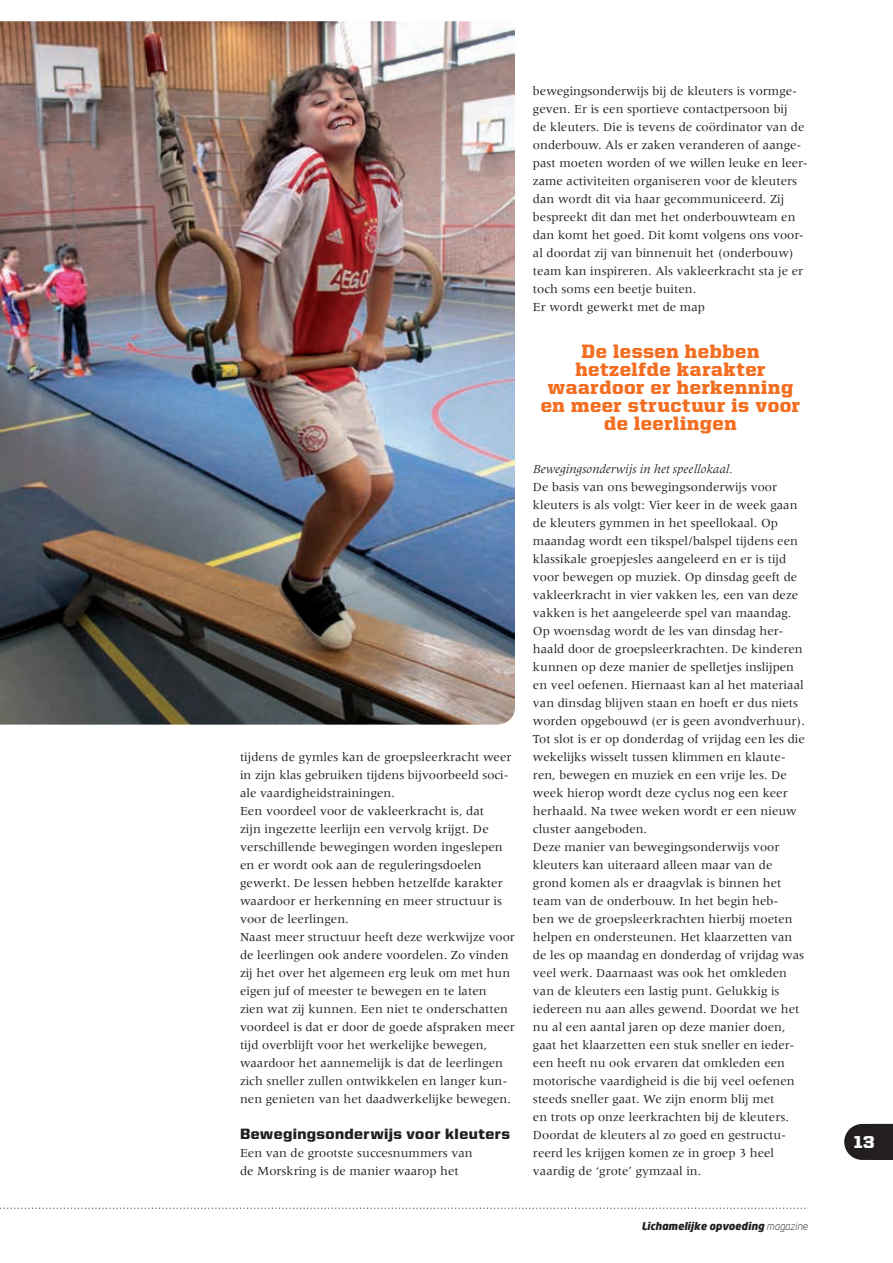
<style>
.page{position:relative;width:893px;height:1263px;background:#fff}
.page>*{position:absolute;margin:0;border:0;box-sizing:border-box;transform-origin:0 0}
.t1{font:900 19.5px/18px "United Serif Reg";letter-spacing:.03em;color:#f36e21;text-align:center}
.t2{font:900 17.25px "United Sans Reg";color:#fff}
.t3{font:900 15px "United Sans Reg";letter-spacing:.025em;color:#231f20}
.t4{font:12.75px/18px "Meridien LT Std";color:#231f20}
.t5{font:italic 12.75px "Meridien LT Std";color:#231f20}
.t6{font:italic 900 10.5px "Neo Sans";color:#231f20}
.s1{font-weight:300}
</style>
<div class="page">
<img style="left:0;top:21px;width:515px;height:704px">
<svg style="left:844px;top:1124px;width:49px;height:36px;background:#353132"></svg>
<svg style="left:0;top:1207px;width:808px;height:2px"></svg>
<p class="t4" style="left:240px;top:747px;width:276px">tijdens de gymles kan de groepsleerkracht weer in zijn klas gebruiken tijdens bijvoorbeeld soci&shy;ale vaardigheidstrainingen.<br>Een voordeel voor de vakleerkracht is, dat<br>zijn ingezette leerlijn een vervolg krijgt. De verschillende bewegingen worden ingeslepen en er wordt ook aan de reguleringsdoelen gewerkt. De lessen hebben hetzelfde karakter waardoor er herkenning en meer structuur is voor de leerlingen.<br>Naast meer structuur heeft deze werkwijze voor de leerlingen ook andere voordelen. Zo vinden zij het over het algemeen erg leuk om met hun eigen juf of meester te bewegen en te laten<br>zien wat zij kunnen. Een niet te onderschatten voordeel is dat er door de goede afspraken meer tijd overblijft voor het werkelijke bewegen, waardoor het aannemelijk is dat de leerlingen zich sneller zullen ontwikkelen en langer kun&shy;nen genieten van het daadwerkelijke bewegen.</p>
<p class="t3" style="left:240px;top:1125px;width:272px">Bewegingsonderwijs voor kleuters</p>
<p class="t4" style="left:240px;top:1143px;width:234px">Een van de grootste succesnummers van de Morskring is de manier waarop het</p>
<p class="t4" style="left:533px;top:81px;width:276px">bewegingsonderwijs bij de kleuters is vormge&shy;geven. Er is een sportieve contactpersoon bij<br>de kleuters. Die is tevens de coördinator van de onderbouw. Als er zaken veranderen of aange&shy;past moeten worden of we willen leuke en leer&shy;zame activiteiten organiseren voor de kleuters dan wordt dit via haar gecommuniceerd. Zij bespreekt dit dan met het onderbouwteam en dan komt het goed. Dit komt volgens ons voor&shy;al doordat zij van binnenuit het (onderbouw) team kan inspireren. Als vakleerkracht sta je er toch soms een beetje buiten.<br>Er wordt gewerkt met de map</p>
<h1 class="t1" style="left:541px;top:342px;width:261px">De lessen hebben hetzelfde karakter waardoor er herkenning en meer structuur is voor de leerlingen</h1>
<p class="t5" style="left:533px;top:462px;width:201px">Bewegingsonderwijs in het speellokaal.</p>
<p class="t4" style="left:533px;top:477px;width:274px">De basis van ons bewegingsonderwijs voor kleuters is als volgt: Vier keer in de week gaan de kleuters gymmen in het speellokaal. Op maandag wordt een tikspel/balspel tijdens een klassikale groepjesles aangeleerd en er is tijd voor bewegen op muziek. Op dinsdag geeft de vakleerkracht in vier vakken les, een van deze vakken is het aangeleerde spel van maandag.<br>Op woensdag wordt de les van dinsdag her&shy;haald door de groepsleerkrachten. De kinderen kunnen op deze manier de spelletjes inslijpen en veel oefenen. Hiernaast kan al het materiaal van dinsdag blijven staan en hoeft er dus niets worden opgebouwd (er is geen avondverhuur).<br>Tot slot is er op donderdag of vrijdag een les die wekelijks wisselt tussen klimmen en klaute&shy;ren, bewegen en muziek en een vrije les. De week hierop wordt deze cyclus nog een keer herhaald. Na twee weken wordt er een nieuw cluster aangeboden.<br>Deze manier van bewegingsonderwijs voor kleuters kan uiteraard alleen maar van de grond komen als er draagvlak is binnen het team van de onderbouw. In het begin heb-<br>ben we de groepsleerkrachten hierbij moeten helpen en ondersteunen. Het klaarzetten van de les op maandag en donderdag of vrijdag was veel werk. Daarnaast was ook het omkleden van de kleuters een lastig punt. Gelukkig is iedereen nu aan alles gewend. Doordat we het nu al een aantal jaren op deze manier doen, gaat het klaarzetten een stuk sneller en ieder&shy;een heeft nu ook ervaren dat omkleden een motorische vaardigheid is die bij veel oefenen steeds sneller gaat. We zijn enorm blij met<br>en trots op onze leerkrachten bij de kleuters.<br>Doordat de kleuters al zo goed en gestructu&shy;reerd les krijgen komen ze in groep 3 heel vaardig de ‘grote’ gymzaal in.</p>
<p class="t6" style="left:641px;top:1219px;width:168px">Lichamelijke opvoeding <span class="s1">magazine</span></p>
<h2 class="t2" style="left:854px;top:1133px;width:23px">13</h2>
</div>
